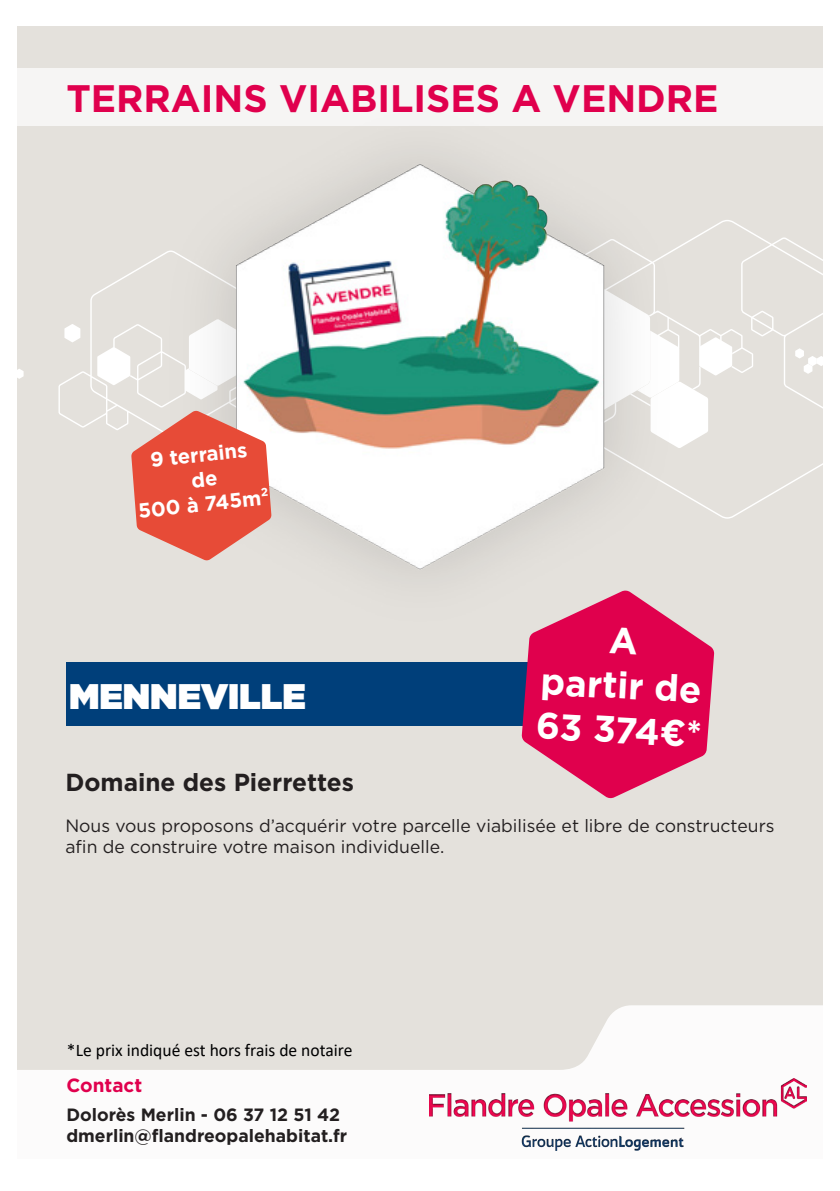
<style>
.page{position:relative;width:840px;height:1191px;background:#fff}
.page>*{position:absolute;margin:0;border:0;box-sizing:border-box;transform-origin:0 0}
.t1{font:700 38.2px "Gotham";color:#e0004d}
.t2{font:700 37px/44.4px "Gotham";color:#fff;text-align:center}
.t3{font:900 35.6px "Gotham";color:#fff}
.t4{font:700 24.6px "Gotham";color:#231f20}
.t5{font:700 20.6px/24.6px "Gotham";color:#fff;text-align:center}
.t6{font:700 19.2px "Gotham";color:#e0004d}
.t7{font:17.8px/21.4px "Gotham";color:#231f20}
.t8{font:700 17.8px/21.4px "Gotham";color:#231f20}
.t9{font:17.8px "Calibri";color:#000001}
</style>
<div class="page">
<div style="left:18px;top:26px;width:803px;height:1132px;background:#e4e1dc"></div>
<svg style="left:18px;top:1005px;width:803px;height:153px;fill:#fcfbfb"></svg>
<svg style="left:696px;top:220px;width:125px;height:298px"></svg>
<svg style="left:696px;top:283px;width:35px;height:165px"></svg>
<svg style="left:794px;top:348px;width:27px;height:26px"></svg>
<svg style="left:18px;top:369px;width:6px;height:10px"></svg>
<div style="left:18px;top:68px;width:803px;height:58px;background:#f6f5f4"></div>
<img style="left:429px;top:1078px;width:376px;height:72px">
<div style="left:66px;top:662px;width:516px;height:64px;background:#003f7a"></div>
<svg style="left:521px;top:636px;width:193px;height:162px;fill:#e0004d"></svg>
<img style="left:205px;top:162px;width:491px;height:495px">
<svg style="left:58px;top:250px;width:214px;height:310px"></svg>
<h1 class="t1" style="left:66px;top:74px;width:653px">TERRAINS VIABILISES A VENDRE</h1>
<p class="t5" style="left:132px;top:449px;width:133px;rotate:-6deg">9 terrains<br>de<br>500 à 745m²</p>
<h3 class="t3" style="left:69px;top:670px;width:238px">MENNEVILLE</h3>
<h2 class="t2" style="left:541px;top:614px;width:167px;rotate:3deg">A<br>partir de<br>63 374€*</h2>
<h3 class="t4" style="left:65px;top:766px;width:290px">Domaine des Pierrettes</h3>
<p class="t7" style="left:65px;top:814px;width:710px">Nous vous proposons d’acquérir votre parcelle viabilisée et libre de constructeurs afin de construire votre maison individuelle.</p>
<p class="t9" style="left:67px;top:1037px;width:287px">*Le prix indiqué est hors frais de notaire</p>
<p class="t6" style="left:66px;top:1073px;width:77px">Contact</p>
<p class="t8" style="left:66px;top:1103px;width:282px">Dolorès Merlin - 06 37 12 51 42 dmerlin@flandreopalehabitat.fr</p>
</div>
